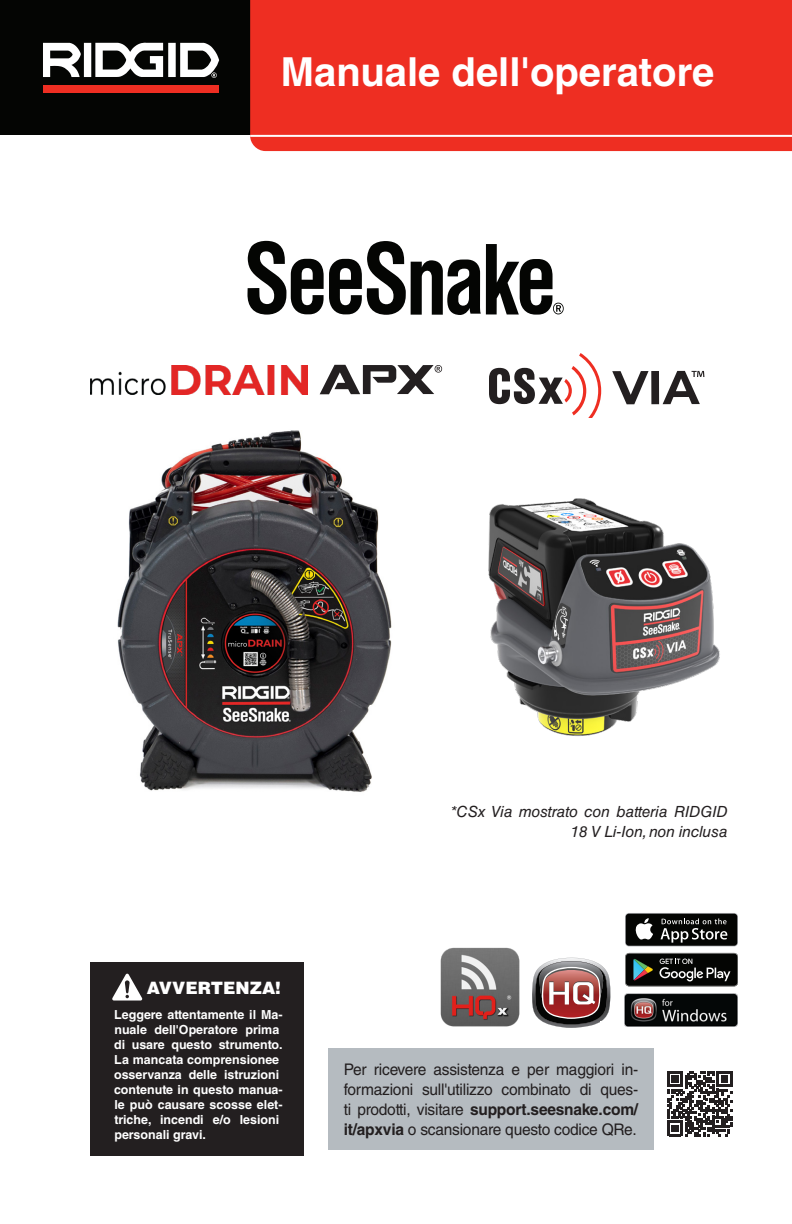
<style>
.page{position:relative;width:792px;height:1224px;background:#fff}
.page>*{position:absolute;margin:0;border:0;box-sizing:border-box;transform-origin:0 0}
.t1{font:700 40px "Helvetica LT Pro";color:#fff}
.t2{font:900 17px "Helvetica LT Std";color:#fff}
.t3{font:16px/19.8px "Helvetica LT Std";letter-spacing:-.015em;color:#231f20;text-align:justify}
.t4{font:italic 15.4px/19.8px "Helvetica LT Std";letter-spacing:-.005em;color:#231f20;text-align:right}
.t5{font:700 12.4px/15px "Helvetica LT Std";color:#fff}
.s1{font-weight:700}
</style>
<div class="page">
<div style="left:90px;top:962px;width:214px;height:193px;background:#231f20"></div>
<svg style="left:112px;top:974px;width:30px;height:27px"></svg>
<div style="left:328px;top:1048px;width:326px;height:102px;background:#b5bbc0"></div>
<svg style="left:667px;top:1071px;width:65px;height:65px"></svg>
<div style="left:0;top:0;width:262px;height:135px;background:#040503"></div>
<div style="left:250px;top:0;width:542px;height:151px;background:#ee2e22"></div>
<svg style="left:43px;top:42px;width:176px;height:36px"></svg>
<div style="left:43px;top:85px;width:175px;height:7px;background:#ee2e22"></div>
<hr style="left:250px;top:135px;width:542px;height:2px;background:#fff">
<div style="left:625px;top:913px;width:113px;height:33px;background:#919294;border-radius:4px"></div>
<div style="left:626px;top:914px;width:111px;height:32px;background:#040503;border-radius:3px"></div>
<svg style="left:635px;top:918px;width:18px;height:22px"></svg>
<svg style="left:661px;top:918px;width:66px;height:25px"></svg>
<svg style="left:625px;top:953px;width:113px;height:33px;background:#292c2a"></svg>
<img style="left:441px;top:948px;width:78px;height:78px">
<img style="left:625px;top:993px;width:112px;height:33px">
<svg style="left:532px;top:958px;width:79px;height:70px"></svg>
<div style="left:601px;top:1021px;width:11px;height:9px;background:#fff"></div>
<img style="left:117px;top:430px;width:275px;height:362px">
<svg style="left:248px;top:241px;width:316px;height:74px"></svg>
<img style="left:90px;top:366px;width:218px;height:29px">
<svg style="left:320px;top:365px;width:122px;height:29px"></svg>
<svg style="left:489px;top:353px;width:112px;height:65px"></svg>
<svg style="left:612px;top:371px;width:37px;height:33px"></svg>
<div style="left:651px;top:371px;width:8px;height:33px;background:#231f20"></div>
<svg style="left:663px;top:371px;width:41px;height:33px"></svg>
<img style="left:488px;top:498px;width:232px;height:238px">
<h1 class="t1" style="left:281px;top:47px;width:435px">Manuale dell'operatore</h1>
<h2 class="t2" style="left:147px;top:977px;width:136px">AVVERTENZA!</h2>
<p class="t5" style="left:114px;top:1007px;width:170px">Leggere attentamente il Ma&shy;nuale dell'Operatore prima di usare questo strumento.<br>La mancata comprensionee osservanza delle istruzioni contenute in questo manua&shy;le può causare scosse elet&shy;triche, incendi e/o lesioni personali gravi.</p>
<p class="t4" style="left:451px;top:802px;width:279px">*CSx Via mostrato con batteria RIDGID<br>18 V Li-Ion, non inclusa</p>
<p class="t3" style="left:344px;top:1060px;width:296px">Per ricevere assistenza e per maggiori in&shy;formazioni sull'utilizzo combinato di ques&shy;ti prodotti, visitare <span class="s1">support.seesnake.com/ it/apxvia</span> o scansionare questo codice QRe.</p>
</div>
